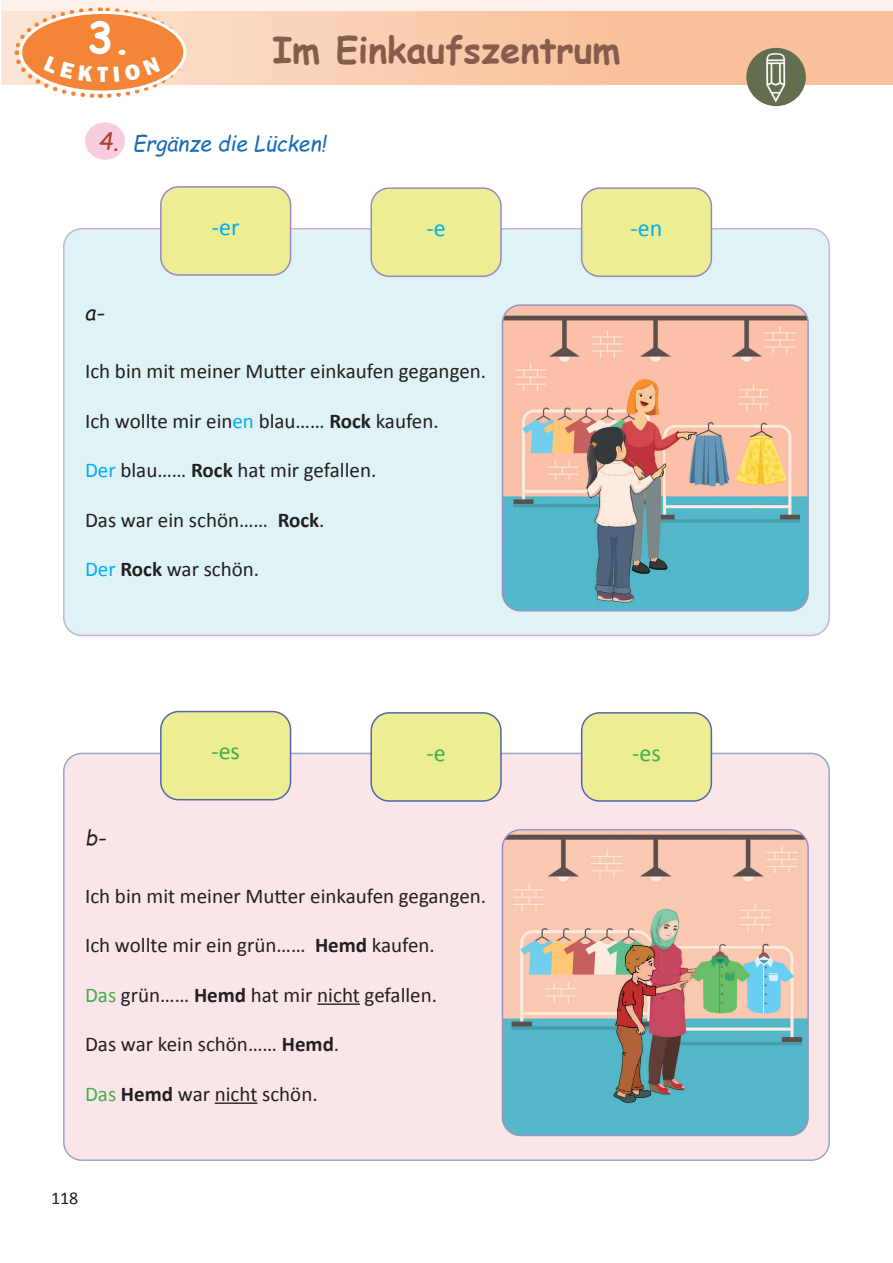
<style>
.page{position:relative;width:893px;height:1263px;background:#fff}
.page>*{position:absolute;margin:0;border:0;box-sizing:border-box;transform-origin:0 0}
.t1{font:700 42px "Comic Sans MS";color:#fff}
.t2{font:700 36px "Comic Sans MS";color:#865d4d}
.t3{font:24px "Calibri";color:#00aeef}
.t4{font:24px "Calibri";color:#40ae49}
.t5{font:italic 24px "Comic Sans MS";color:#ad412d}
.t6{font:800 22.5px "Franklin Gothic";color:#fff}
.t7{font:21px "Calibri";color:#231f20}
.t8{font:italic 21px "Comic Sans MS";color:#176cb6}
.t9{font:italic 21px "Comic Sans MS";color:#231f20}
.t10{font:18px "Calibri";color:#231f20}
.s1{color:#00aeef}
.s2{font-weight:700}
.s3{color:#40ae49}
</style>
<div class="page">
<div style="left:1px;top:0;width:892px;height:85px;background:linear-gradient(to right,#fdf2eb,#fdf2eb)"></div>
<svg style="left:1px;top:12px;width:892px;height:73px;background:#f9c9a8"></svg>
<div style="left:86px;top:123px;width:38px;height:36px;background:#f8cde0;border-radius:50%"></div>
<div style="left:85px;top:122px;width:40px;height:38px;border:2px solid #ef82b3;border-radius:50%"></div>
<div style="left:746px;top:48px;width:60px;height:58px;background:#626e4d;border-radius:50%"></div>
<img style="left:751px;top:53px;width:51px;height:51px">
<div style="left:64px;top:229px;width:765px;height:406px;background:#dff2f6;border-radius:18px"></div>
<div style="left:161px;top:187px;width:130px;height:88px;background:#edee94;border-radius:18px"></div>
<div style="left:160px;top:186px;width:131px;height:90px;border:2px solid #9888c0;border-radius:18px"></div>
<div style="left:371px;top:188px;width:130px;height:88px;background:#edee94;border-radius:18px"></div>
<div style="left:370px;top:187px;width:132px;height:90px;border:2px solid #9888c0;border-radius:18px"></div>
<div style="left:582px;top:188px;width:129px;height:88px;background:#edee94;border-radius:18px"></div>
<div style="left:581px;top:187px;width:131px;height:90px;border:2px solid #9888c0;border-radius:18px"></div>
<img style="left:502px;top:307px;width:306px;height:304px">
<div style="left:502px;top:304px;width:307px;height:307px;border:2px solid #9b93c7;border-radius:18px"></div>
<div style="left:64px;top:753px;width:765px;height:407px;background:#fae6e8;border-radius:18px"></div>
<hr style="left:317px;top:1003px;width:43px;height:2px;background:#231f20">
<hr style="left:215px;top:1102px;width:42px;height:2px;background:#231f20">
<div style="left:161px;top:711px;width:130px;height:89px;background:#edee94;border-radius:18px"></div>
<div style="left:160px;top:711px;width:131px;height:89px;border:2px solid #5166ab;border-radius:18px"></div>
<div style="left:371px;top:713px;width:130px;height:88px;background:#edee94;border-radius:18px"></div>
<div style="left:370px;top:712px;width:132px;height:90px;border:2px solid #5166ab;border-radius:18px"></div>
<div style="left:582px;top:713px;width:129px;height:88px;background:#edee94;border-radius:18px"></div>
<div style="left:581px;top:712px;width:131px;height:90px;border:2px solid #5166ab;border-radius:18px"></div>
<img style="left:502px;top:830px;width:304px;height:305px">
<div style="left:502px;top:829px;width:307px;height:307px;border:2px solid #9b93c7;border-radius:18px"></div>
<svg style="left:12px;top:5px;width:176px;height:94px"></svg>
<p class="t1" style="left:88px;top:7px;width:45px">3.</p>
<p class="t6" style="left:97px;top:60px;width:12px">T</p>
<p class="t2" style="left:272px;top:23px;width:349px">Im Einkaufszentrum</p>
<p class="t5" style="left:98px;top:124px;width:22px">4.</p>
<p class="t8" style="left:133px;top:128px;width:195px">Ergänze die Lücken!</p>
<p class="t9" style="left:85px;top:297px;width:21px">a-</p>
<p class="t3" style="left:212px;top:210px;width:29px">-er</p>
<p class="t3" style="left:426px;top:211px;width:21px">-e</p>
<p class="t3" style="left:631px;top:211px;width:33px">-en</p>
<p class="t7" style="left:85px;top:356px;width:403px">Ich bin mit meiner Mutter einkaufen gegangen.</p>
<p class="t7" style="left:85px;top:406px;width:355px">Ich wollte mir ein<span class="s1">en</span> blau…… <span class="s2">Rock</span> kaufen.</p>
<p class="t7" style="left:85px;top:455px;width:293px"><span class="s1">Der</span> blau…… <span class="s2">Rock</span> hat mir gefallen.</p>
<p class="t7" style="left:85px;top:505px;width:241px">Das war ein schön…… <span class="s2">Rock</span>.</p>
<p class="t7" style="left:85px;top:554px;width:176px"><span class="s1">Der</span> <span class="s2">Rock</span> war schön.</p>
<p class="t9" style="left:85px;top:822px;width:23px">b-</p>
<p class="t4" style="left:211px;top:735px;width:30px">-es</p>
<p class="t4" style="left:426px;top:736px;width:21px">-e</p>
<p class="t4" style="left:632px;top:736px;width:30px">-es</p>
<p class="t7" style="left:85px;top:881px;width:403px">Ich bin mit meiner Mutter einkaufen gegangen.</p>
<p class="t7" style="left:85px;top:931px;width:351px">Ich wollte mir ein grün…… <span class="s2">Hemd</span> kaufen.</p>
<p class="t7" style="left:85px;top:980px;width:353px"><span class="s3">Das</span> grün…… <span class="s2">Hemd</span> hat mir nicht gefallen.</p>
<p class="t7" style="left:85px;top:1030px;width:256px">Das war kein schön…… <span class="s2">Hemd</span>.</p>
<p class="t7" style="left:85px;top:1079px;width:234px"><span class="s3">Das</span> <span class="s2">Hemd</span> war nicht schön.</p>
<p class="t10" style="left:51px;top:1186px;width:29px">118</p>
</div>
